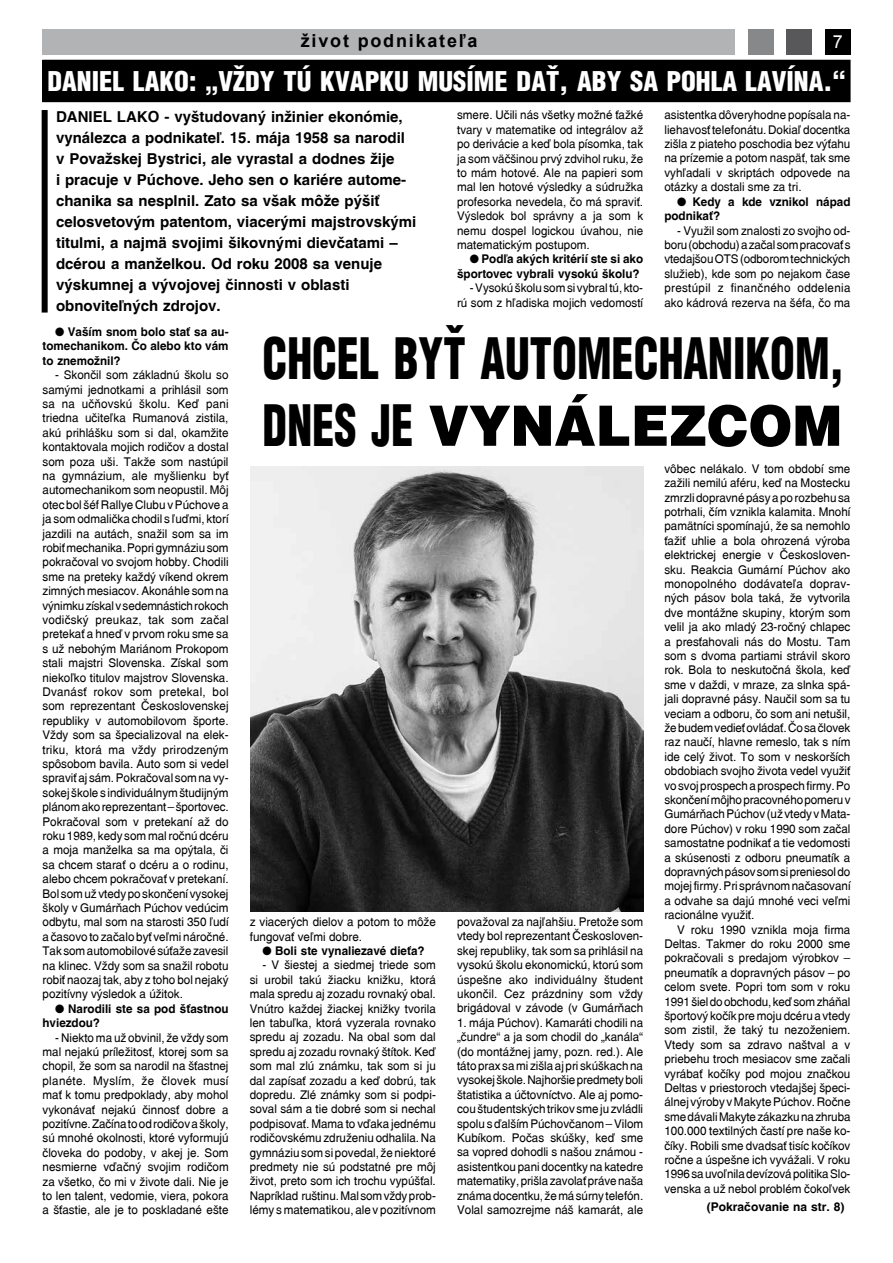
<style>
.page{position:relative;width:893px;height:1263px;background:#fff}
.page>*{position:absolute;margin:0;border:0;box-sizing:border-box;transform-origin:0 0}
.t1{font:900 55.65px "Switzerland Cond";color:#000;scale:.8 1}
.t2{font:900 55.65px "Switzerland";color:#000;scale:.95 1}
.t3{font:900 26.55px "Switzerland Cond";color:#fff}
.t4{font:700 18px "Arial";letter-spacing:.1em;color:#000}
.t5{font:18px "Arial";color:#fff}
.t6{font:700 15px/21px "Switzerland";color:#000}
.t7{font:12px/14.4px "Switzerland";color:#000;text-align:justify}
.t8{font:700 12px/14.4px "Switzerland";color:#000}
.s1{font-family:"Dixieland Normal";font-weight:400}
.s2{font-family:"Switzerland Cond"}
</style>
<div class="page">
<div style="left:43px;top:60px;width:807px;height:42px;background:#000"></div>
<div style="left:825px;top:29px;width:25px;height:26px;background:#000"></div>
<div style="left:787px;top:29px;width:25px;height:26px;background:#58585a"></div>
<div style="left:748px;top:29px;width:25px;height:26px;background:#87888a"></div>
<div style="left:43px;top:29px;width:692px;height:26px;background:#b1b3b4"></div>
<div style="left:42px;top:110px;width:6px;height:203px;background:#000"></div>
<img style="left:251px;top:466px;width:392px;height:446px">
<h3 class="t4" style="left:301px;top:28px;width:178px">život podnikateľa</h3>
<h3 class="t5" style="left:833px;top:30px;width:12px">7</h3>
<h2 class="t3" style="left:47px;top:64px;width:800px">DANIEL LAKO: „VŽDY TÚ KVAPKU MUSÍME DAŤ, ABY SA POHLA LAVÍNA.“</h2>
<p class="t6" style="left:56px;top:106px;width:362px">DANIEL LAKO - vyštudovaný inžinier ekonómie, vynálezca a podnikateľ. 15. mája 1958 sa narodil v Považskej Bystrici, ale vyrastal a dodnes žije<br>i pracuje v Púchove. Jeho sen o kariére autome&shy;chanika sa nesplnil. Zato sa však môže pýšiť celosvetovým patentom, viacerými majstrovskými titulmi, a najmä svojimi šikovnými dievčatami – dcérou a manželkou. Od roku 2008 sa venuje výskumnej a vývojovej činnosti v oblasti obnoviteľných zdrojov.</p>
<p class="t7" style="left:457px;top:108px;width:188px">smere. Učili nás všetky možné ťažké tvary v matematike od integrálov až po derivácie a keď bola písomka, tak ja som väčšinou prvý zdvihol ruku, že to mám hotové. Ale na papieri som mal len hotové výsledky a súdružka profesorka nevedela, čo má spraviť.<br>Výsledok bol správny a ja som k nemu dospel logickou úvahou, nie matematickým postupom.</p>
<p class="t8" style="left:457px;top:252px;width:188px;text-align:right"><span class="s1">l</span> Podľa akých kritérií ste si ako športovec vybrali vysokú školu?</p>
<p class="t7" style="left:457px;top:281px;width:188px;text-align:right">- Vysokú školu som si vybral tú, kto&shy;rú som z hľadiska mojich vedomostí</p>
<p class="t7" style="left:664px;top:108px;width:188px">asistentka dôveryhodne popísala na&shy;liehavosť telefonátu. Dokiaľ docentka zišla z piateho poschodia bez výťahu na prízemie a potom naspäť, tak sme vyhľadali v skriptách odpovede na otázky a dostali sme za tri.</p>
<p class="t8" style="left:664px;top:194px;width:188px;text-indent:13px"><span class="s1">l</span> Kedy a kde vznikol nápad podnikať?</p>
<p class="t7" style="left:664px;top:223px;width:188px;text-indent:13px">- Využil som znalosti zo svojho od&shy;boru (obchodu) a začal som pracovať s vtedajšou OTS (odborom technických služieb), kde som po nejakom čase prestúpil z finančného oddelenia ako kádrová rezerva na šéfa, čo ma</p>
<p class="t8" style="left:43px;top:324px;width:188px;text-align:justify;text-indent:13px"><span class="s1">l</span> Vaším snom bolo stať sa au&shy;tomechanikom. Čo alebo kto vám to znemožnil?</p>
<p class="t7" style="left:43px;top:368px;width:188px;text-indent:13px">- Skončil som základnú školu so samými jednotkami a prihlásil som sa na učňovskú školu. Keď pani triedna učiteľka Rumanová zistila, akú prihlášku som si dal, okamžite kontaktovala mojich rodičov a dostal som poza uši. Takže som nastúpil na gymnázium, ale myšlienku byť automechanikom som neopustil. Môj otec bol šéf Rallye Clubu v Púchove a ja som odmalička chodil s ľuďmi, ktorí jazdili na autách, snažil som sa im robiť mechanika. Popri gymnáziu som pokračoval vo svojom hobby. Chodili sme na preteky každý víkend okrem zimných mesiacov. Akonáhle som na výnimku získal v sedemnástich rokoch vodičský preukaz, tak som začal pretekať a hneď v prvom roku sme sa s už nebohým Mariánom Prokopom stali majstri Slovenska. Získal som niekoľko titulov majstrov Slovenska.<br>Dvanásť rokov som pretekal, bol som reprezentant Československej republiky v automobilovom športe.<br>Vždy som sa špecializoval na elek&shy;triku, ktorá ma vždy prirodzeným spôsobom bavila. Auto som si vedel spraviť aj sám. Pokračoval som na vy&shy;sokej škole s individuálnym študijným plánom ako reprezentant – športovec.<br>Pokračoval som v pretekaní až do roku 1989, kedy som mal ročnú dcéru a moja manželka sa ma opýtala, či sa chcem starať o dcéru a o rodinu, alebo chcem pokračovať v pretekaní.<br>Bol som už vtedy po skončení vysokej školy v Gumárňach Púchov vedúcim odbytu, mal som na starosti 350 ľudí a časovo to začalo byť veľmi náročné.<br>Tak som automobilové súťaže zavesil na klinec. Vždy som sa snažil robotu robiť naozaj tak, aby z toho bol nejaký pozitívny výsledok a úžitok.</p>
<p class="t8" style="left:43px;top:1001px;width:188px;text-indent:13px"><span class="s1">l</span> Narodili ste sa pod šťastnou hviezdou?</p>
<p class="t7" style="left:43px;top:1030px;width:188px;text-indent:13px">- Niekto ma už obvinil, že vždy som mal nejakú príležitosť, ktorej som sa chopil, že som sa narodil na šťastnej planéte. Myslím, že človek musí mať k tomu predpoklady, aby mohol vykonávať nejakú činnosť dobre a pozitívne. Začína to od rodičov a školy, sú mnohé okolnosti, ktoré vyformujú človeka do podoby, v akej je. Som nesmierne vďačný svojim rodičom za všetko, čo mi v živote dali. Nie je to len talent, vedomie, viera, pokora a šťastie, ale je to poskladané ešte</p>
<h1 class="t1" style="left:263px;top:323px;width:729px">CHCEL BYŤ AUTOMECHANIKOM,</h1>
<h1 class="t2" style="left:263px;top:393px;width:612px"><span class="s2">DNES JE</span> VYNÁLEZCOM</h1>
<p class="t7" style="left:250px;top:915px;width:188px">z viacerých dielov a potom to môže fungovať veľmi dobre.</p>
<p class="t8" style="left:263px;top:943px;width:164px"><span class="s1">l</span> Boli ste vynaliezavé dieťa?</p>
<p class="t7" style="left:250px;top:958px;width:188px;text-indent:13px">- V šiestej a siedmej triede som si urobil takú žiacku knižku, ktorá mala spredu aj zozadu rovnaký obal.<br>Vnútro každej žiackej knižky tvorila len tabuľka, ktorá vyzerala rovnako spredu aj zozadu. Na obal som dal spredu aj zozadu rovnaký štítok. Keď som mal zlú známku, tak som si ju dal zapísať zozadu a keď dobrú, tak dopredu. Zlé známky som si podpi&shy;soval sám a tie dobré som si nechal podpisovať. Mama to vďaka jednému rodičovskému združeniu odhalila. Na gymnáziu som si povedal, že niektoré predmety nie sú podstatné pre môj život, preto som ich trochu vypúšťal.<br>Napríklad ruštinu. Mal som vždy prob&shy;lémy s matematikou, ale v pozitívnom</p>
<p class="t7" style="left:457px;top:914px;width:188px">považoval za najľahšiu. Pretože som vtedy bol reprezentant Českosloven&shy;skej republiky, tak som sa prihlásil na vysokú školu ekonomickú, ktorú som úspešne ako individuálny študent ukončil. Cez prázdniny som vždy brigádoval v závode (v Gumárňach</p>
<p class="t7" style="left:457px;top:1015px;width:188px">1. mája Púchov). Kamaráti chodili na „čundre“ a ja som chodil do „kanála“ (do montážnej jamy, pozn. red.). Ale táto prax sa mi zišla aj pri skúškach na vysokej škole. Najhoršie predmety boli štatistika a účtovníctvo. Ale aj pomo&shy;cou študentských trikov sme ju zvládli spolu s ďalším Púchovčanom – Vilom Kubíkom. Počas skúšky, keď sme sa vopred dohodli s našou známou - asistentkou pani docentky na katedre matematiky, prišla zavolať práve naša známa docentku, že má súrny telefón.<br>Volal samozrejme náš kamarát, ale</p>
<p class="t7" style="left:664px;top:461px;width:188px">vôbec nelákalo. V tom období sme zažili nemilú aféru, keď na Mostecku zmrzli dopravné pásy a po rozbehu sa potrhali, čím vznikla kalamita. Mnohí pamätníci spomínajú, že sa nemohlo ťažiť uhlie a bola ohrozená výroba elektrickej energie v Českosloven&shy;sku. Reakcia Gumární Púchov ako monopolného dodávateľa doprav&shy;ných pásov bola taká, že vytvorila dve montážne skupiny, ktorým som velil ja ako mladý 23-ročný chlapec a presťahovali nás do Mostu. Tam som s dvoma partiami strávil skoro rok. Bola to neskutočná škola, keď sme v daždi, v mraze, za slnka spá&shy;jali dopravné pásy. Naučil som sa tu veciam a odboru, čo som ani netušil, že budem vedieť ovládať. Čo sa človek raz naučí, hlavne remeslo, tak s ním ide celý život. To som v neskorších obdobiach svojho života vedel využiť vo svoj prospech a prospech firmy. Po skončení môjho pracovného pomeru v Gumárňach Púchov (už vtedy v Mata&shy;dore Púchov) v roku 1990 som začal samostatne podnikať a tie vedomosti a skúsenosti z odboru pneumatík a dopravných pásov som si preniesol do mojej firmy. Pri správnom načasovaní a odvahe sa dajú mnohé veci veľmi racionálne využiť.</p>
<p class="t7" style="left:664px;top:922px;width:188px;text-indent:13px">V roku 1990 vznikla moja firma Deltas. Takmer do roku 2000 sme pokračovali s predajom výrobkov – pneumatík a dopravných pásov – po celom svete. Popri tom som v roku 1991 šiel do obchodu, keď som zháňal športový kočík pre moju dcéru a vtedy som zistil, že taký tu nezoženiem.<br>Vtedy som sa zdravo naštval a v priebehu troch mesiacov sme začali vyrábať kočíky pod mojou značkou Deltas v priestoroch vtedajšej špeci&shy;álnej výroby v Makyte Púchov. Ročne sme dávali Makyte zákazku na zhruba 100.000 textilných častí pre naše ko&shy;číky. Robili sme dvadsať tisíc kočíkov ročne a úspešne ich vyvážali. V roku 1996 sa uvoľnila devízová politika Slo&shy;venska a už nebol problém čokoľvek</p>
<p class="t8" style="left:707px;top:1199px;width:139px">(Pokračovanie na str. 8)</p>
</div>
